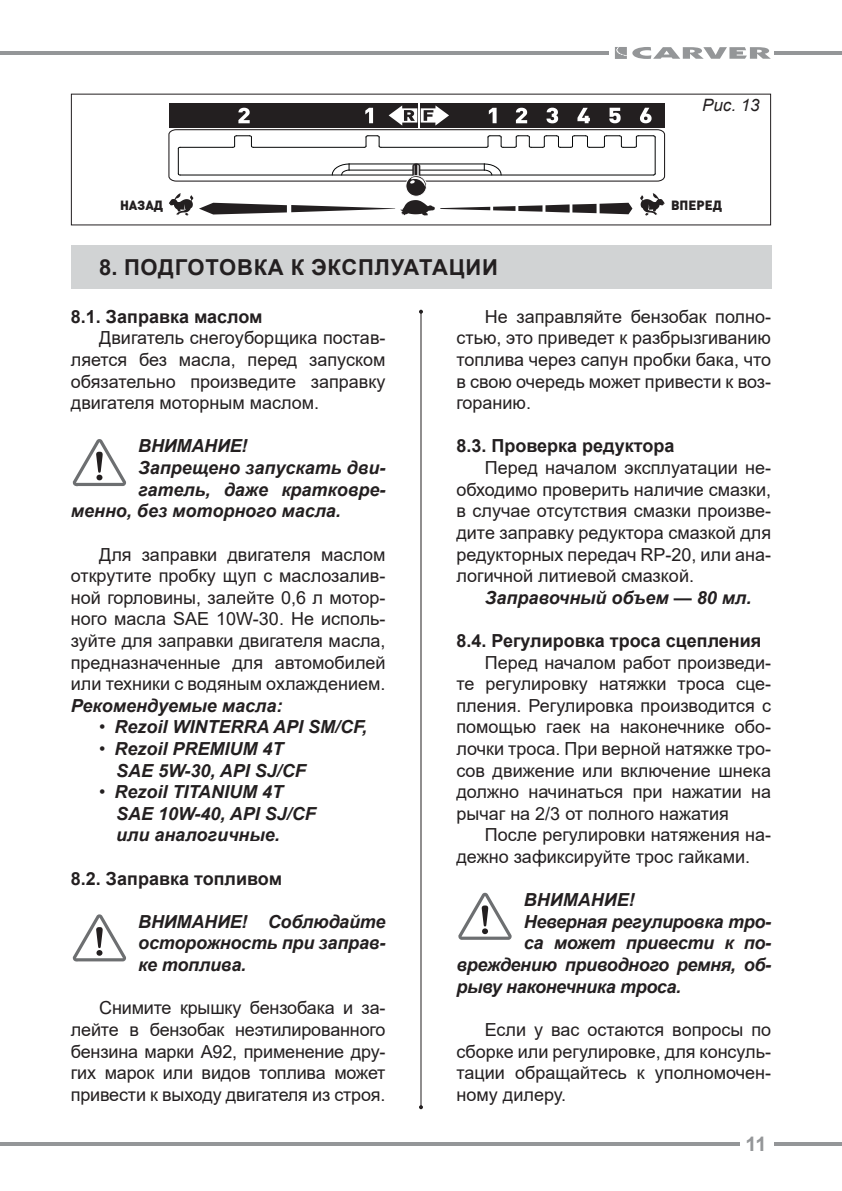
<style>
.page{position:relative;width:842px;height:1191px;background:#fff}
.page>*{position:absolute;margin:0;border:0;box-sizing:border-box;transform-origin:0 0}
.t1{font:700 22px "Arial";letter-spacing:.035em;color:#231f20}
.t2{font:700 20px "Arial";color:#949698}
.t3{font:18px/21.6px "Arial";color:#231f20;text-align:justify}
.t4{font:italic 700 18px/21.6px "Arial";color:#231f20}
.t5{font:italic 700 18px "Arial";letter-spacing:-.02em;color:#231f20}
.t6{font:700 18px "Arial";color:#231f20}
.t7{font:italic 17px "Arial";color:#231f20}
.t8{font:900 13.2px "DIN Cyr";color:#231f20}
.s1{font-weight:400;font-style:normal}
</style>
<div class="page">
<hr style="left:0;top:1142px;width:740px;height:3px;background:#949698">
<hr style="left:0;top:51px;width:608px;height:4px;background:#949698">
<svg style="left:774px;top:1142px;width:68px;height:3px"></svg>
<hr style="left:774px;top:51px;width:68px;height:4px;background:#949698">
<svg style="left:615px;top:47px;width:156px;height:12px"></svg>
<div style="left:169px;top:103px;width:249px;height:25px;background:#231f20"></div>
<div style="left:420px;top:103px;width:244px;height:25px;background:#231f20"></div>
<svg style="left:168px;top:105px;width:498px;height:111px"></svg>
<svg style="left:73px;top:439px;width:53px;height:47px"></svg>
<svg style="left:73px;top:914px;width:53px;height:47px"></svg>
<div style="left:71px;top:245px;width:700px;height:43px;background:#d1d3d4"></div>
<hr style="left:420px;top:312px;width:1px;height:795px;background:#231f20">
<svg style="left:419px;top:310px;width:4px;height:4px"></svg>
<svg style="left:419px;top:1105px;width:4px;height:4px"></svg>
<svg style="left:458px;top:892px;width:54px;height:47px"></svg>
<p class="t7" style="left:702px;top:94px;width:59px">Рис. 13</p>
<p class="t8" style="left:120px;top:197px;width:45px">НАЗАД</p>
<p class="t8" style="left:671px;top:197px;width:52px">ВПЕРЕД</p>
<p class="t1" style="left:99px;top:251px;width:400px">8. ПОДГОТОВКА К ЭКСПЛУАТАЦИИ</p>
<p class="t6" style="left:71px;top:304px;width:193px">8.1. Заправка маслом</p>
<p class="t3" style="left:71px;top:327px;width:316px;text-indent:28px">Двигатель снегоуборщика постав&shy;ляется без масла, перед запуском обязательно произведите заправку двигателя моторным маслом.</p>
<p class="t4" style="left:138px;top:436px;width:111px">ВНИМАНИЕ!</p>
<p class="t4" style="left:138px;top:457px;width:249px">Запрещено запускать дви-</p>
<p class="t4" style="left:138px;top:479px;width:249px">гатель, даже кратковре-</p>
<p class="t4" style="left:71px;top:501px;width:272px">менно, без моторного масла.</p>
<p class="t3" style="left:71px;top:543px;width:316px;text-indent:28px">Для заправки двигателя маслом открутите пробку щуп с маслозалив&shy;ной горловины, залейте 0,6 л мотор&shy;ного масла SAE 10W-30. Не исполь&shy;зуйте для заправки двигателя масла, предназначенные для автомобилей или техники с водяным охлаждением.</p>
<p class="t4" style="left:71px;top:695px;width:213px">Рекомендуемые масла:</p>
<p class="t4" style="left:99px;top:717px;width:269px"><span class="s1">•</span> Rezoil WINTERRA API SM/CF,</p>
<p class="t4" style="left:116px;top:738px;width:191px;text-indent:-17px"><span class="s1">•</span> Rezoil PREMIUM 4T<br>SAE 5W-30, API SJ/CF</p>
<p class="t4" style="left:116px;top:781px;width:201px;text-indent:-17px"><span class="s1">•</span> Rezoil TITANIUM 4T<br>SAE 10W-40, API SJ/CF или аналогичные.</p>
<p class="t6" style="left:71px;top:865px;width:213px">8.2. Заправка топливом</p>
<p class="t4" style="left:138px;top:911px;width:249px;text-align:justify">ВНИМАНИЕ! Соблюдайте осторожность при заправ&shy;ке топлива.</p>
<p class="t3" style="left:71px;top:997px;width:316px;text-indent:28px">Снимите крышку бензобака и за&shy;лейте в бензобак неэтилированного бензина марки А92, применение дру&shy;гих марок или видов топлива может привести к выходу двигателя из строя.</p>
<p class="t3" style="left:456px;top:305px;width:316px;text-indent:28px">Не заправляйте бензобак полно&shy;стью, это приведет к разбрызгиванию топлива через сапун пробки бака, что в свою очередь может привести к воз&shy;горанию.</p>
<p class="t6" style="left:456px;top:433px;width:220px">8.3. Проверка редуктора</p>
<p class="t3" style="left:456px;top:457px;width:316px;text-indent:28px">Перед началом эксплуатации не&shy;обходимо проверить наличие смазки, в случае отсутствия смазки произве&shy;дите заправку редуктора смазкой для редукторных передач RP-20, или ана&shy;логичной литиевой смазкой.</p>
<p class="t4" style="left:485px;top:587px;width:268px">Заправочный объем — 80 мл.</p>
<p class="t6" style="left:456px;top:628px;width:306px">8.4. Регулировка троса сцепления</p>
<p class="t3" style="left:456px;top:651px;width:316px;text-indent:28px">Перед началом работ произведи&shy;те регулировку натяжки троса сце&shy;пления. Регулировка производится с помощью гаек на наконечнике обо&shy;лочки троса. При верной натяжке тро&shy;сов движение или включение шнека должно начинаться при нажатии на рычаг на 2/3 от полного нажатия</p>
<p class="t3" style="left:456px;top:824px;width:316px;text-indent:28px">После регулировки натяжения на&shy;дежно зафиксируйте трос гайками.</p>
<p class="t4" style="left:524px;top:889px;width:112px">ВНИМАНИЕ!</p>
<p class="t5" style="left:524px;top:909px;width:249px">Неверная регулировка тро-</p>
<p class="t5" style="left:524px;top:931px;width:249px">са может привести к по-</p>
<p class="t5" style="left:456px;top:952px;width:316px">вреждению приводного ремня, об-</p>
<p class="t5" style="left:456px;top:974px;width:226px">рыву наконечника троса.</p>
<p class="t3" style="left:456px;top:1018px;width:316px;text-indent:28px">Если у вас остаются вопросы по сборке или регулировке, для консуль&shy;тации обращайтесь к уполномочен&shy;ному дилеру.</p>
<p class="t2" style="left:745px;top:1129px;width:23px">11</p>
</div>
